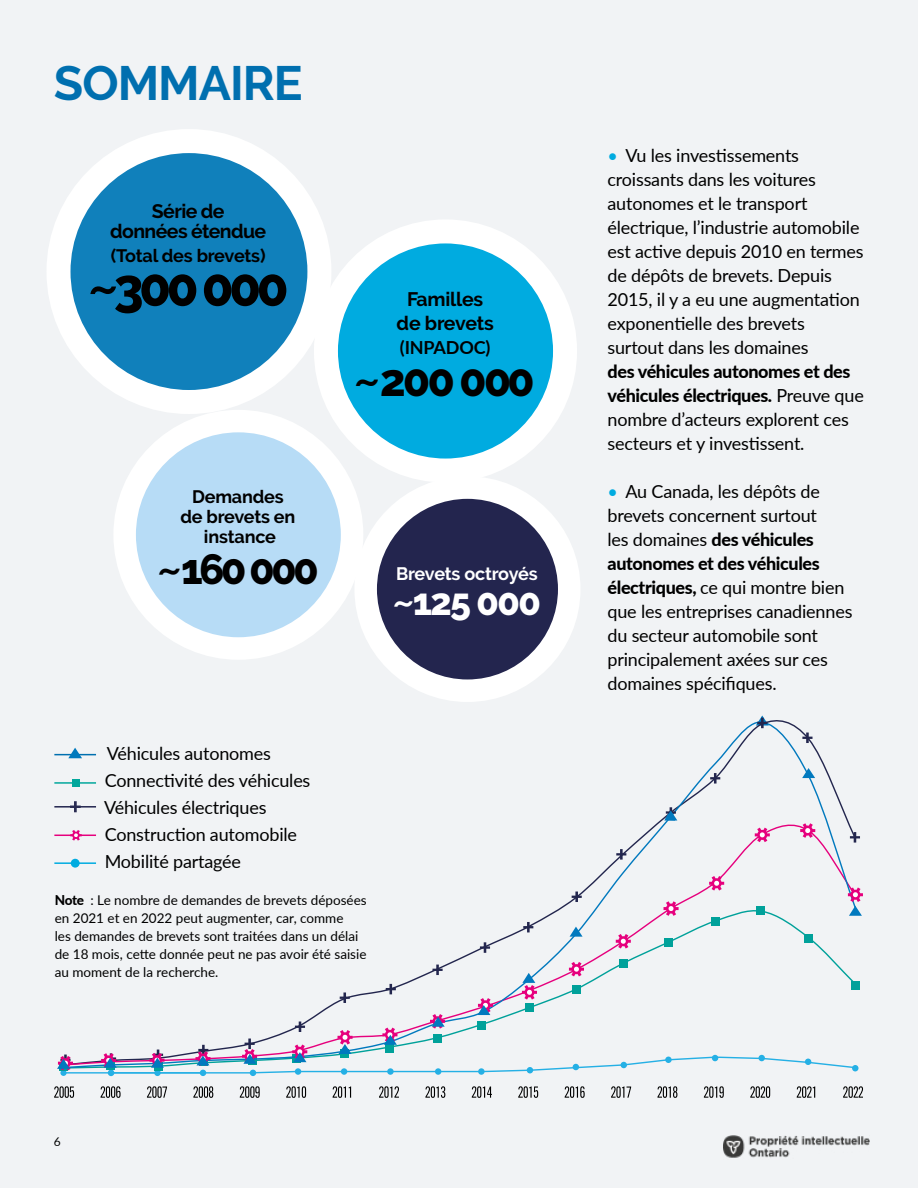
<style>
.page{position:relative;width:918px;height:1188px;background:#f1f3f5}
.page>*{position:absolute;margin:0;border:0;box-sizing:border-box;transform-origin:0 0}
.Body_12_16_Text{font:800 52.5px "Raleway";letter-spacing:-.09em;color:#000}
.t1{font:700 48px "Raleway";letter-spacing:-.02em;color:#006faf}
.Body_12_16_Text-2{font:800 45px "Raleway";letter-spacing:-.07em;color:#000}
.Body_12_16_Text-3{font:800 42px "Raleway";letter-spacing:-.09em;color:#000}
.Body_12_16_Text-4{font:800 37.5px "Raleway";letter-spacing:-.05em;color:#fff}
.Body_12_16_Text-5{font:700 19.5px/19.5px "Raleway";letter-spacing:-.03em;color:#000;text-align:center}
.Body_12_16_Text-6{font:700 19.5px/24px "Raleway";letter-spacing:-.01em;color:#000;text-align:center}
.Body_12_16_Text-7{font:18px/24px "Lato";letter-spacing:-.01em;color:#000}
.Body_12_16_Text-8{font:700 18px/20.2px "Raleway";letter-spacing:-.01em;color:#000;text-align:center}
.Body_12_16_Text-9{font:700 18px "Raleway";letter-spacing:-.015em;color:#fff}
.Body_12_16_Text-10{font:700 18px "Lato";letter-spacing:-.01em;color:#000}
.Note_small_text{font:13.5px/18px "Lato";color:#000}
.t2{font:12px "Lato";color:#000}
.s1{font-weight:800}
.s2{color:#00abe0}
</style>
<div class="page">
<hr style="left:54px;top:782px;width:42px;height:2px;background:#02a79c">
<hr style="left:54px;top:806px;width:42px;height:2px;background:#23254e">
<hr style="left:54px;top:835px;width:42px;height:1px;background:#e6007d">
<hr style="left:54px;top:862px;width:42px;height:2px;background:#00abe0">
<hr style="left:54px;top:754px;width:42px;height:1px;background:#006faf">
<img style="left:723px;top:1136px;width:147px;height:22px">
<div style="left:326px;top:231px;width:239px;height:240px;background:#00abe0;border-radius:50%"></div>
<div style="left:314px;top:219px;width:263px;height:264px;border:24px solid #fff;border-radius:50%"></div>
<div style="left:125px;top:421px;width:227px;height:228px;background:#b7dcf6;border-radius:50%"></div>
<div style="left:113px;top:410px;width:250px;height:250px;border:22px solid #fff;border-radius:50%"></div>
<div style="left:366px;top:488px;width:203px;height:203px;background:#23254e;border-radius:50%"></div>
<div style="left:354px;top:476px;width:226px;height:226px;border:22px solid #fff;border-radius:50%"></div>
<div style="left:58px;top:141px;width:261px;height:261px;background:#1080bb;border-radius:50%"></div>
<div style="left:46px;top:129px;width:285px;height:285px;border:24px solid #fff;border-radius:50%"></div>
<svg style="left:54px;top:1086px;width:20px;height:12px"></svg>
<svg style="left:101px;top:1086px;width:20px;height:12px"></svg>
<svg style="left:147px;top:1086px;width:20px;height:12px"></svg>
<svg style="left:193px;top:1086px;width:20px;height:12px"></svg>
<svg style="left:240px;top:1086px;width:20px;height:12px"></svg>
<svg style="left:286px;top:1086px;width:20px;height:12px"></svg>
<svg style="left:333px;top:1086px;width:18px;height:12px"></svg>
<svg style="left:379px;top:1086px;width:20px;height:12px"></svg>
<svg style="left:425px;top:1086px;width:20px;height:12px"></svg>
<svg style="left:472px;top:1086px;width:20px;height:12px"></svg>
<svg style="left:518px;top:1086px;width:20px;height:12px"></svg>
<svg style="left:565px;top:1086px;width:20px;height:12px"></svg>
<svg style="left:611px;top:1086px;width:20px;height:12px"></svg>
<svg style="left:657px;top:1086px;width:20px;height:12px"></svg>
<svg style="left:704px;top:1086px;width:20px;height:12px"></svg>
<svg style="left:750px;top:1086px;width:20px;height:12px"></svg>
<svg style="left:797px;top:1086px;width:18px;height:12px"></svg>
<svg style="left:843px;top:1086px;width:20px;height:12px"></svg>
<div style="left:851px;top:981px;width:9px;height:8px;background:#00a19a"></div>
<svg style="left:62px;top:720px;width:791px;height:242px"></svg>
<svg style="left:800px;top:823px;width:15px;height:15px"></svg>
<svg style="left:755px;top:828px;width:15px;height:14px"></svg>
<svg style="left:709px;top:876px;width:15px;height:15px"></svg>
<svg style="left:664px;top:901px;width:15px;height:15px"></svg>
<svg style="left:616px;top:934px;width:15px;height:15px"></svg>
<svg style="left:850px;top:832px;width:10px;height:11px"></svg>
<svg style="left:802px;top:733px;width:11px;height:10px"></svg>
<svg style="left:616px;top:849px;width:10px;height:11px"></svg>
<svg style="left:710px;top:773px;width:10px;height:11px"></svg>
<svg style="left:572px;top:892px;width:10px;height:10px"></svg>
<svg style="left:523px;top:922px;width:10px;height:10px"></svg>
<svg style="left:480px;top:942px;width:10px;height:11px"></svg>
<svg style="left:756px;top:716px;width:13px;height:12px"></svg>
<svg style="left:570px;top:927px;width:13px;height:10px"></svg>
<svg style="left:664px;top:807px;width:13px;height:14px"></svg>
<svg style="left:802px;top:768px;width:13px;height:10px"></svg>
<svg style="left:848px;top:887px;width:15px;height:29px"></svg>
<svg style="left:57px;top:962px;width:801px;height:114px"></svg>
<h1 class="t1" style="left:54px;top:56px;width:250px">SOMMAIRE</h1>
<p class="Body_12_16_Text-5" style="left:110px;top:202px;width:158px">Série de<br>données étendue</p>
<p class="Body_12_16_Text-8" style="left:111px;top:245px;width:156px">(Total des brevets)</p>
<p class="Body_12_16_Text" style="left:88px;top:257px;width:203px">~300 000</p>
<p class="Body_12_16_Text-8" style="left:180px;top:486px;width:117px">Demandes de brevets en instance</p>
<p class="Body_12_16_Text-3" style="left:157px;top:545px;width:163px">~160 000</p>
<p class="Body_12_16_Text-6" style="left:397px;top:288px;width:99px">Familles de brevets</p>
<p class="Body_12_16_Text-10" style="left:400px;top:334px;width:92px">(INPADOC)</p>
<p class="Body_12_16_Text-2" style="left:354px;top:355px;width:182px">~200 000</p>
<p class="Body_12_16_Text-9" style="left:396px;top:564px;width:143px">Brevets octroyés</p>
<p class="Body_12_16_Text-4" style="left:393px;top:581px;width:150px">~125 000</p>
<p class="Body_12_16_Text-7" style="left:107px;top:740px;width:166px">Véhicules autonomes</p>
<p class="Body_12_16_Text-7" style="left:105px;top:767px;width:207px">Connectivité des véhicules</p>
<p class="Body_12_16_Text-7" style="left:104px;top:794px;width:164px">Véhicules électriques</p>
<p class="Body_12_16_Text-7" style="left:105px;top:821px;width:194px">Construction automobile</p>
<p class="Body_12_16_Text-7" style="left:105px;top:848px;width:138px">Mobilité partagée</p>
<p class="Note_small_text" style="left:55px;top:891px;width:313px"><span class="s1">Note</span> : Le nombre de demandes de brevets déposées en 2021 et en 2022 peut augmenter, car, comme<br>les demandes de brevets sont traitées dans un délai de 18 mois, cette donnée peut ne pas avoir été saisie au moment de la recherche.</p>
<p class="t2" style="left:54px;top:1133px;width:8px">6</p>
<p class="Body_12_16_Text-7" style="left:607px;top:143px;width:258px"><span class="s2">•</span> Vu les investissements croissants dans les voitures autonomes et le transport électrique, l’industrie automobile est active depuis 2010 en termes de dépôts de brevets. Depuis<br>2015, il y a eu une augmentation exponentielle des brevets surtout dans les domaines<br><span class="s1">des véhicules autonomes et des véhicules électriques.</span> Preuve que nombre d’acteurs explorent ces secteurs et y investissent.</p>
<p class="Body_12_16_Text-7" style="left:608px;top:479px;width:246px"><span class="s2">•</span> Au Canada, les dépôts de brevets concernent surtout<br>les domaines <span class="s1">des véhicules autonomes et des véhicules électriques,</span> ce qui montre bien que les entreprises canadiennes du secteur automobile sont principalement axées sur ces domaines spécifiques.</p>
</div>
